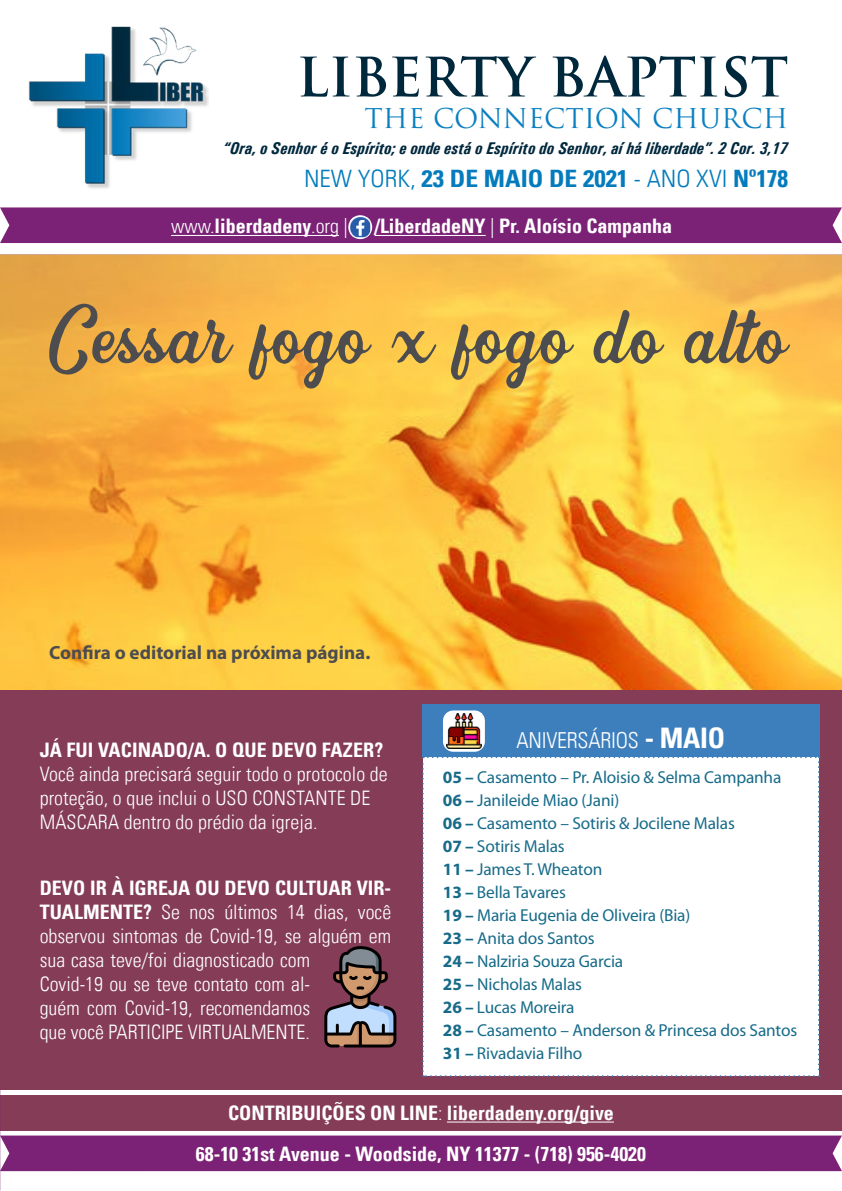
<style>
.page{position:relative;width:842px;height:1191px;background:#fff}
.page>*{position:absolute;margin:0;border:0;box-sizing:border-box;transform-origin:0 0}
.t1{font:89.8px "Hipsterious Rough";color:#4d4d4f}
.t2{font:700 52.8px "Trajan Pro";color:#00283d}
.t3{font:26.6px "Trajan Pro";color:#0b7fc0}
.t4{font:700 condensed 24px "Univers LT";color:#037bbc;scale:1.06 1}
.t5{font:300 condensed 22px "Univers LT";letter-spacing:-.01em;color:#fff}
.t6{font:300 condensed 20px/24px "Univers LT";color:#fff}
.t7{font:700 condensed 20px "Univers LT";color:#fff}
.t8{font:700 19.2px "Myriad Pro";color:#4d4d4f}
.t9{font:17.4px/23px "Myriad Pro";letter-spacing:-.01em;color:#176b89}
.t10{font:italic 700 17px "Univers Condensed";color:#00283d}
.s1{font-weight:300}
.s2{font-weight:700}
.s3{font-weight:700;font-size:28.4px}
</style>
<div class="page">
<div style="left:0;top:1095px;width:842px;height:35px;background:#853c56"></div>
<svg style="left:0;top:255px;width:842px;height:435px;background:#f8bc42"></svg>
<div style="left:0;top:207px;width:842px;height:36px;background:#7b2276"></div>
<svg style="left:348px;top:215px;width:24px;height:24px"></svg>
<img style="left:350px;top:217px;width:20px;height:20px">
<img style="left:29px;top:26px;width:180px;height:163px">
<div style="left:0;top:1135px;width:842px;height:36px;background:#7b2276"></div>
<hr style="left:171px;top:235px;width:168px;height:1px;background:#fff">
<hr style="left:374px;top:235px;width:112px;height:1px;background:#fff">
<div style="left:0;top:690px;width:842px;height:400px;background:#853c56"></div>
<svg style="left:324px;top:946px;width:72px;height:101px"></svg>
<hr style="left:447px;top:1121px;width:167px;height:1px;background:#fff">
<div style="left:422px;top:756px;width:398px;height:320px;background:#fff"></div>
<div style="left:422px;top:703px;width:397px;height:53px;background:#3d7fbd"></div>
<div style="left:443px;top:710px;width:42px;height:41px;background:#fff;border-radius:10px"></div>
<img style="left:446px;top:713px;width:36px;height:36px">
<h2 class="t2" style="left:297px;top:44px;width:493px">LIBERTY BAPTIST</h2>
<h3 class="t3" style="left:365px;top:101px;width:425px">THE CONNECTION CHURCH</h3>
<p class="t10" style="left:223px;top:137px;width:566px">“Ora, o Senhor é o Espírito; e onde está o Espírito do Senhor, aí há liberdade”. 2 Cor. 3,17</p>
<p class="t4" style="left:304px;top:163px;width:458px"><span class="s1">NEW YORK,</span> 23 DE MAIO DE 2021 <span class="s1">- ANO XVI</span> Nº178</p>
<p class="t7" style="left:171px;top:214px;width:178px"><span class="s1">www.</span>liberdadeny<span class="s1">.org |</span></p>
<p class="t7" style="left:375px;top:214px;width:299px">/LiberdadeNY <span class="s1">|</span> Pr. Aloísio Campanha</p>
<h1 class="t1" style="left:49px;top:280px;width:741px">Cessar fogo x fogo do alto</h1>
<p class="t8" style="left:49px;top:642px;width:323px">Confira o editorial na próxima página.</p>
<p class="t7" style="left:40px;top:738px;width:345px">JÁ FUI VACINADO/A. O QUE DEVO FAZER?</p>
<p class="t6" style="left:40px;top:762px;width:350px">Você ainda precisará seguir todo o protocolo de proteção, o que inclui o USO CONSTANTE DE<br>MÁSCARA dentro do prédio da igreja.</p>
<p class="t6" style="left:40px;top:876px;width:353px"><span class="s2">DEVO IR À IGREJA OU DEVO CULTUAR VIR-TUALMENTE?</span> Se nos últimos 14 dias, você observou sintomas de Covid-19, se alguém em sua casa teve/foi diagnosticado com<br>Covid-19 ou se teve contato com al-<br>guém com Covid-19, recomendamos<br>que você PARTICIPE VIRTUALMENTE.</p>
<p class="t5" style="left:516px;top:726px;width:210px">ANIVERSÁRIOS <span class="s3">- MAIO</span></p>
<p class="t9" style="left:443px;top:765px;width:356px"><span class="s2">05 –</span> Casamento – Pr. Aloisio &amp; Selma Campanha<br><span class="s2">06 –</span> Janileide Miao (Jani)<br><span class="s2">06 –</span> Casamento – Sotiris &amp; Jocilene Malas<br><span class="s2">07 –</span> Sotiris Malas<br><span class="s2">11 –</span> James T. Wheaton<br><span class="s2">13 –</span> Bella Tavares<br><span class="s2">19 –</span> Maria Eugenia de Oliveira (Bia)<br><span class="s2">23 –</span> Anita dos Santos<br><span class="s2">24 –</span> Nalziria Souza Garcia<br><span class="s2">25 –</span> Nicholas Malas<br><span class="s2">26 –</span> Lucas Moreira<br><span class="s2">28 –</span> Casamento – Anderson &amp; Princesa dos Santos<br><span class="s2">31 –</span> Rivadavia Filho</p>
<p class="t7" style="left:228px;top:1100px;width:387px">CONTRIBUIÇÕES ON LINE<span class="s1">:</span> liberdadeny.org/give</p>
<p class="t7" style="left:196px;top:1141px;width:451px">68-10 31st Avenue - Woodside, NY 11377 - (718) 956-4020</p>
</div>
